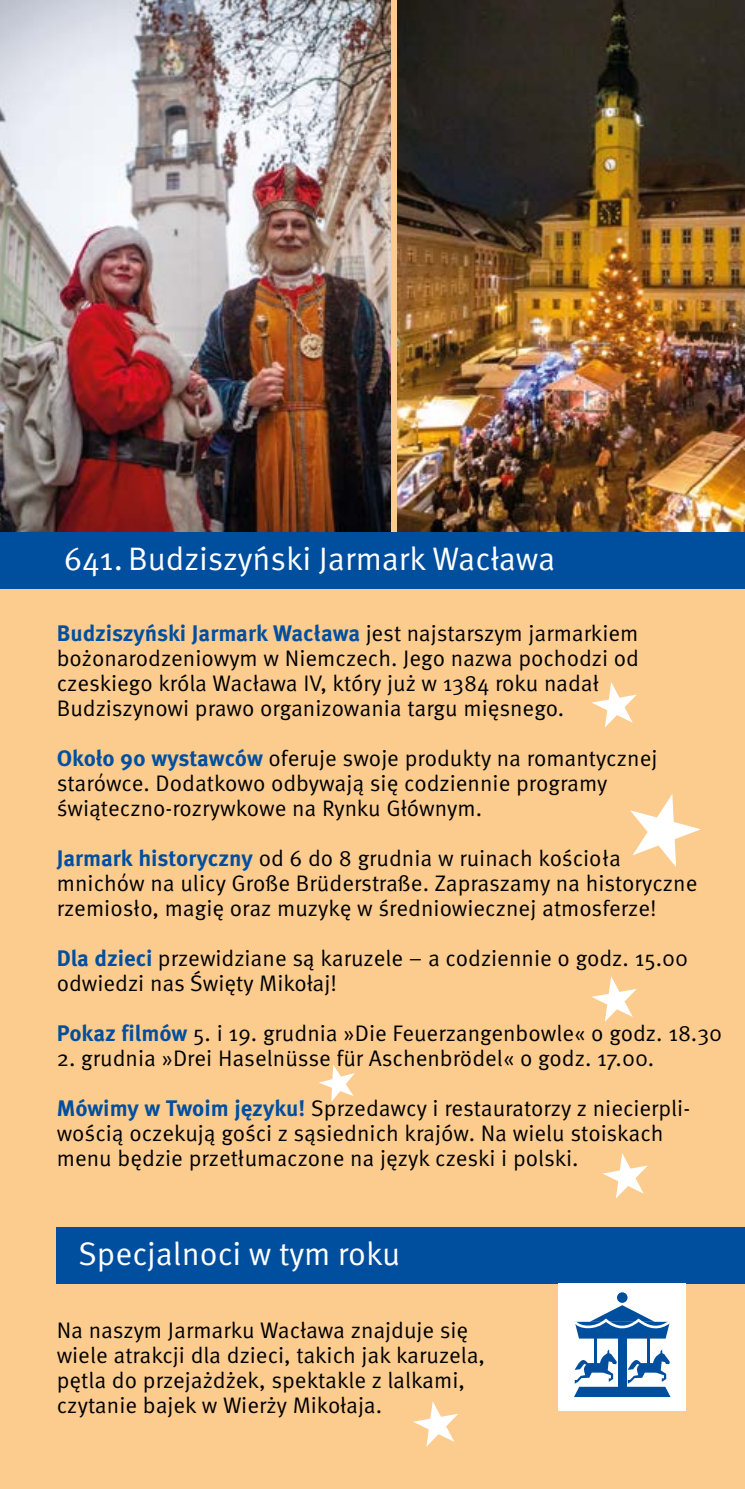
<style>
.page{position:relative;width:745px;height:1489px;background:#fff}
.page>*{position:absolute;margin:0;border:0;box-sizing:border-box;transform-origin:0 0}
.t1{font:32.5px "Meta Pro Norm";letter-spacing:-.005em;color:#fff}
.t2{font:22.5px "Meta Pro Norm";color:#000}
.t3{font:700 22.5px "Meta Pro";letter-spacing:-.005em;color:#004f9f}
.s1{font-family:"Meta Pro Norm";font-weight:400;color:#000}
.s2{font-family:"Meta Pro";font-weight:700;color:#004f9f}
</style>
<div class="page">
<div style="left:0;top:0;width:744px;height:1488px;background:#fccb8e"></div>
<img style="left:397px;top:0;width:347px;height:531px">
<img style="left:0;top:0;width:390px;height:531px">
<svg style="left:630px;top:794px;width:71px;height:73px"></svg>
<svg style="left:319px;top:1065px;width:36px;height:37px"></svg>
<svg style="left:603px;top:1153px;width:44px;height:45px"></svg>
<svg style="left:413px;top:1401px;width:45px;height:45px"></svg>
<svg style="left:592px;top:976px;width:44px;height:45px"></svg>
<svg style="left:592px;top:682px;width:44px;height:45px"></svg>
<div style="left:0;top:531px;width:744px;height:57px;background:#004f9f"></div>
<div style="left:57px;top:1226px;width:687px;height:57px;background:#004f9f"></div>
<div style="left:558px;top:1283px;width:127px;height:127px;background:#fff"></div>
<div style="left:616px;top:1292px;width:11px;height:10px;background:#004f9f;border-radius:50%"></div>
<div style="left:617px;top:1332px;width:9px;height:55px;background:#004f9f"></div>
<hr style="left:593px;top:1332px;width:3px;height:36px;background:#004f9f">
<hr style="left:646px;top:1332px;width:3px;height:36px;background:#004f9f">
<svg style="left:575px;top:1305px;width:95px;height:33px"></svg>
<svg style="left:574px;top:1349px;width:96px;height:47px"></svg>
<p class="t1" style="left:64px;top:534px;width:493px">641. Budziszyński Jarmark Wacława</p>
<p class="t3" style="left:57px;top:615px;width:583px">Budziszyński Jarmark Wacława <span class="s1">jest najstarszym jarmarkiem</span></p>
<p class="t2" style="left:57px;top:641px;width:583px">bożonarodzeniowym w Niemczech. Jego nazwa pochodzi od</p>
<p class="t2" style="left:57px;top:666px;width:543px">czeskiego króla Wacława IV, który już w 1384 roku nadał</p>
<p class="t2" style="left:57px;top:691px;width:509px">Budziszynowi prawo organizowania targu mięsnego.</p>
<p class="t2" style="left:57px;top:741px;width:602px"><span class="s2">Około 90 wystawców</span> oferuje swoje produkty na romantycznej</p>
<p class="t2" style="left:57px;top:766px;width:552px">starόwce. Dodatkowo odbywają się codziennie programy</p>
<p class="t2" style="left:57px;top:791px;width:426px">świąteczno-rozrywkowe na Rynku Głównym.</p>
<p class="t2" style="left:57px;top:841px;width:565px"><span class="s2">Jarmark historyczny</span> od 6 do 8 grudnia w ruinach kościoła</p>
<p class="t2" style="left:57px;top:866px;width:641px">mnichόw na ulicy Große Brüderstraße. Zapraszamy na historyczne</p>
<p class="t2" style="left:57px;top:891px;width:601px">rzemiosło, magię oraz muzykę w średniowiecznej atmosferze!</p>
<p class="t2" style="left:57px;top:941px;width:632px"><span class="s2">Dla dzieci</span> przewidziane są karuzele – a codziennie o godz. 15.00</p>
<p class="t2" style="left:57px;top:966px;width:282px">odwiedzi nas Święty Mikołaj!</p>
<p class="t2" style="left:57px;top:1016px;width:666px"><span class="s2">Pokaz filmów</span> 5. i 19. grudnia »Die Feuerzangenbowle« o godz. 18.30</p>
<p class="t2" style="left:57px;top:1041px;width:598px">2. grudnia »Drei Haselnüsse für Aschenbrödel« o godz. 17.00.</p>
<p class="t2" style="left:57px;top:1091px;width:634px"><span class="s2">Mówimy w Twoim języku!</span> Sprzedawcy i restauratorzy z niecierpli-</p>
<p class="t2" style="left:57px;top:1116px;width:608px">wością oczekują gości z sąsiednich krajów. Na wielu stoiskach</p>
<p class="t2" style="left:57px;top:1141px;width:523px">menu będzie przetłumaczone na język czeski i polski.</p>
<p class="t1" style="left:78px;top:1229px;width:323px">Specjalnoci w tym roku</p>
<p class="t2" style="left:57px;top:1312px;width:413px">Na naszym Jarmarku Wacława znajduje się</p>
<p class="t2" style="left:57px;top:1337px;width:429px">wiele atrakcji dla dzieci, takich jak karuzela,</p>
<p class="t2" style="left:57px;top:1362px;width:409px">pętla do przejażdżek, spektakle z lalkami,</p>
<p class="t2" style="left:57px;top:1387px;width:327px">czytanie bajek w Wierży Mikołaja.</p>
</div>
